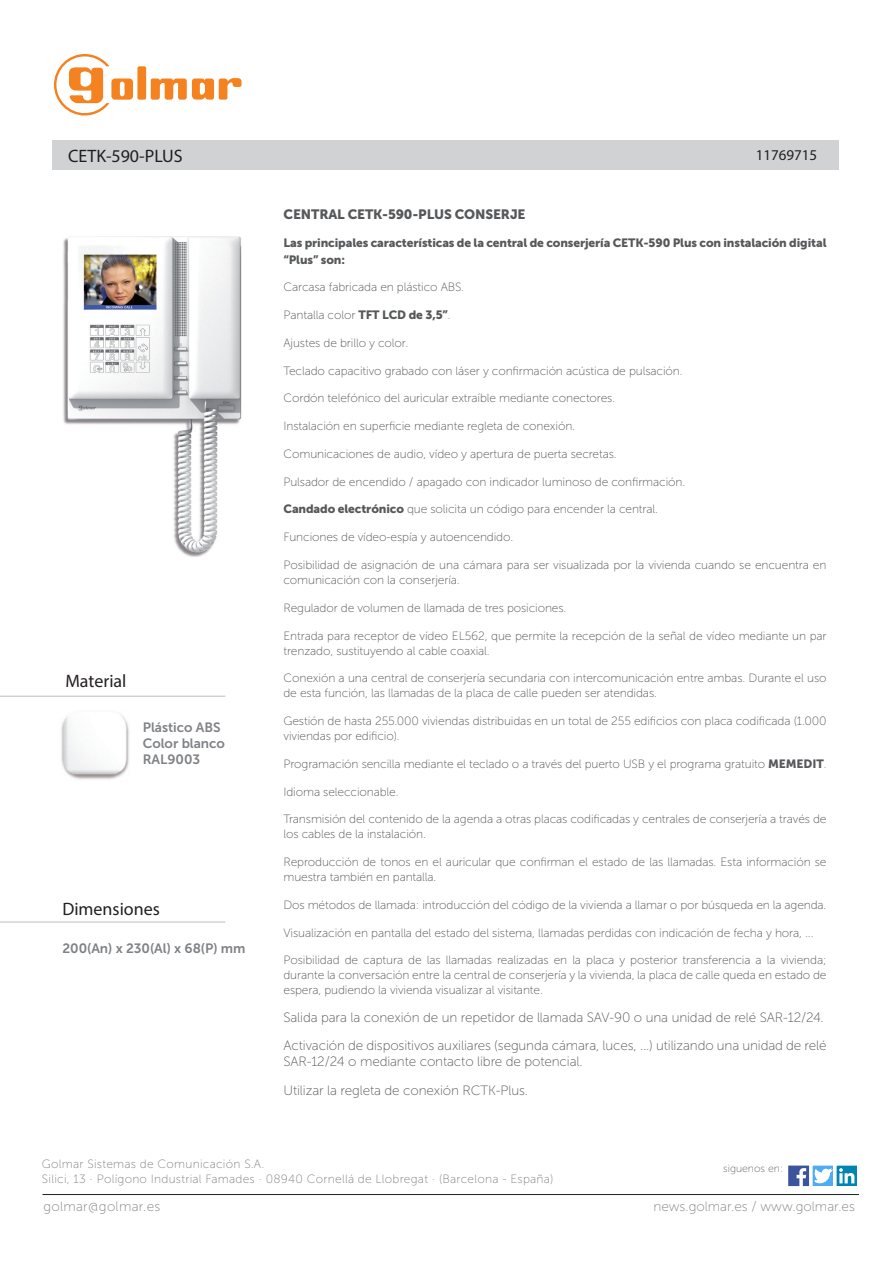
<style>
.page{position:relative;width:893px;height:1263px;background:#fff}
.page>*{position:absolute;margin:0;border:0;box-sizing:border-box;transform-origin:0 0}
.t1{font:18px "Myriad Pro";color:#231f20}
.t2{font:15px "Myriad Pro";color:#231f20}
.t3{font:13.5px/16.2px "Museo Sans 100";letter-spacing:-.01em;color:#57585a}
.t4{font:13.5px "Museo Sans 700";color:#808285}
.t5{font:13.5px "Museo Sans 100";color:#808285}
.t6{font:13.5px "Museo Sans 900";letter-spacing:-.01em;color:#57585a}
.t7{font:13.5px "Museo Sans 100";letter-spacing:.02em;color:#808285}
.t8{font:12px/15px "Museo Sans 100";letter-spacing:-.01em;color:#57585a}
.t9{font:12px "Museo Sans 100";letter-spacing:.02em;color:#808285}
.t10{font:12px/16.2px "Museo Sans 900";letter-spacing:-.01em;color:#57585a}
.t11{font:10.5px "Museo Sans 100";color:#636366}
.s1{font-family:"Museo Sans 900"}
</style>
<div class="page">
<svg style="left:54px;top:54px;width:79px;height:62px"></svg>
<div style="left:137px;top:66px;width:9px;height:34px;background:#f58220;border-radius:2px"></div>
<svg style="left:151px;top:78px;width:91px;height:22px"></svg>
<div style="left:52px;top:140px;width:787px;height:30px;background:#d1d2d4"></div>
<hr style="left:43px;top:1194px;width:816px;height:1px;background:#231f20">
<svg style="left:788px;top:1186px;width:21px;height:1px"></svg>
<svg style="left:832px;top:1165px;width:1px;height:21px"></svg>
<svg style="left:788px;top:1165px;width:44px;height:21px"></svg>
<svg style="left:836px;top:1165px;width:21px;height:21px"></svg>
<svg style="left:839px;top:1168px;width:15px;height:15px"></svg>
<hr style="left:0;top:922px;width:225px;height:1px;background:#bcbdc0">
<hr style="left:0;top:696px;width:225px;height:1px;background:#bcbdc0">
<img style="left:61px;top:714px;width:68px;height:66px">
<img style="left:63px;top:236px;width:179px;height:321px">
<p class="t1" style="left:68px;top:145px;width:116px">CETK-590-PLUS</p>
<p class="t1" style="left:65px;top:670px;width:63px">Material</p>
<p class="t4" style="left:143px;top:719px;width:79px">Plástico ABS</p>
<p class="t4" style="left:143px;top:736px;width:84px">Color blanco</p>
<p class="t4" style="left:143px;top:752px;width:59px">RAL9003</p>
<p class="t1" style="left:62px;top:898px;width:99px">Dimensiones</p>
<p class="t4" style="left:62px;top:941px;width:185px">200(An) x 230(Al) x 68(P) mm</p>
<p class="t2" style="left:756px;top:146px;width:63px">11769715</p>
<p class="t6" style="left:283px;top:206px;width:244px">CENTRAL CETK-590-PLUS CONSERJE</p>
<p class="t10" style="left:283px;top:235px;width:545px">Las principales características de la central de conserjería CETK-590 Plus con instalación digital “Plus” son:</p>
<p class="t8" style="left:283px;top:280px;width:182px">Carcasa fabricada en plástico ABS.</p>
<p class="t8" style="left:283px;top:308px;width:169px">Pantalla color <span class="s1">TFT LCD de 3,5”</span>.</p>
<p class="t8" style="left:283px;top:335px;width:126px">Ajustes de brillo y color.</p>
<p class="t8" style="left:283px;top:363px;width:401px">Teclado capacitivo grabado con láser y confirmación acústica de pulsación.</p>
<p class="t8" style="left:283px;top:391px;width:333px">Cordón telefónico del auricular extraíble mediante conectores.</p>
<p class="t8" style="left:283px;top:419px;width:293px">Instalación en superficie mediante regleta de conexión.</p>
<p class="t8" style="left:283px;top:446px;width:335px">Comunicaciones de audio, vídeo y apertura de puerta secretas.</p>
<p class="t8" style="left:283px;top:474px;width:403px">Pulsador de encendido / apagado con indicador luminoso de confirmación.</p>
<p class="t8" style="left:283px;top:502px;width:376px"><span class="s1">Candado electrónico</span> que solicita un código para encender la central.</p>
<p class="t8" style="left:283px;top:530px;width:231px">Funciones de vídeo-espía y autoencendido.</p>
<p class="t8" style="left:283px;top:557px;width:544px">Posibilidad de asignación de una cámara para ser visualizada por la vivienda cuando se encuentra en comunicación con la conserjería.</p>
<p class="t8" style="left:283px;top:600px;width:284px">Regulador de volumen de llamada de tres posiciones.</p>
<p class="t8" style="left:283px;top:628px;width:545px">Entrada para receptor de vídeo EL562, que permite la recepción de la señal de vídeo mediante un par trenzado, sustituyendo al cable coaxial.</p>
<p class="t8" style="left:283px;top:671px;width:545px">Conexión a una central de conserjería secundaria con intercomunicación entre ambas. Durante el uso de esta función, las llamadas de la placa de calle pueden ser atendidas.</p>
<p class="t8" style="left:283px;top:713px;width:545px">Gestión de hasta 255.000 viviendas distribuidas en un total de 255 edificios con placa codificada (1.000 viviendas por edificio).</p>
<p class="t8" style="left:283px;top:756px;width:544px">Programación sencilla mediante el teclado o a través del puerto USB y el programa gratuito <span class="s1">MEMEDIT</span>.</p>
<p class="t8" style="left:283px;top:784px;width:117px">Idioma seleccionable.</p>
<p class="t8" style="left:283px;top:812px;width:544px">Transmisión del contenido de la agenda a otras placas codificadas y centrales de conserjería a través de los cables de la instalación.</p>
<p class="t8" style="left:283px;top:855px;width:545px">Reproducción de tonos en el auricular que confirman el estado de las llamadas. Esta información se muestra también en pantalla.</p>
<p class="t8" style="left:283px;top:897px;width:544px">Dos métodos de llamada: introducción del código de la vivienda a llamar o por búsqueda en la agenda.</p>
<p class="t8" style="left:283px;top:925px;width:531px">Visualización en pantalla del estado del sistema, llamadas perdidas con indicación de fecha y hora, ...</p>
<p class="t8" style="left:283px;top:953px;width:545px;text-align:justify">Posibilidad de captura de las llamadas realizadas en la placa y posterior transferencia a la vivienda; durante la conversación entre la central de conserjería y la vivienda, la placa de calle queda en estado de espera, pudiendo la vivienda visualizar al visitante.</p>
<p class="t3" style="left:283px;top:1009px;width:542px">Salida para la conexión de un repetidor de llamada SAV-90 o una unidad de relé SAR-12/24.</p>
<p class="t3" style="left:283px;top:1037px;width:544px">Activación de dispositivos auxiliares (segunda cámara, luces, ...) utilizando una unidad de relé<br>SAR-12/24 o mediante contacto libre de potencial.</p>
<p class="t3" style="left:283px;top:1082px;width:246px">Utilizar la regleta de conexión RCTK-Plus.</p>
<p class="t9" style="left:42px;top:1157px;width:224px">Golmar Sistemas de Comunicación S.A.</p>
<p class="t9" style="left:42px;top:1172px;width:513px">Silici, 13 · Polígono Industrial Famades · 08940 Cornellá de Llobregat · (Barcelona - España)</p>
<p class="t11" style="left:723px;top:1163px;width:61px">siguenos en:</p>
<p class="t7" style="left:43px;top:1199px;width:118px">golmar@golmar.es</p>
<p class="t5" style="left:653px;top:1199px;width:203px">news.golmar.es / www.golmar.es</p>
</div>
